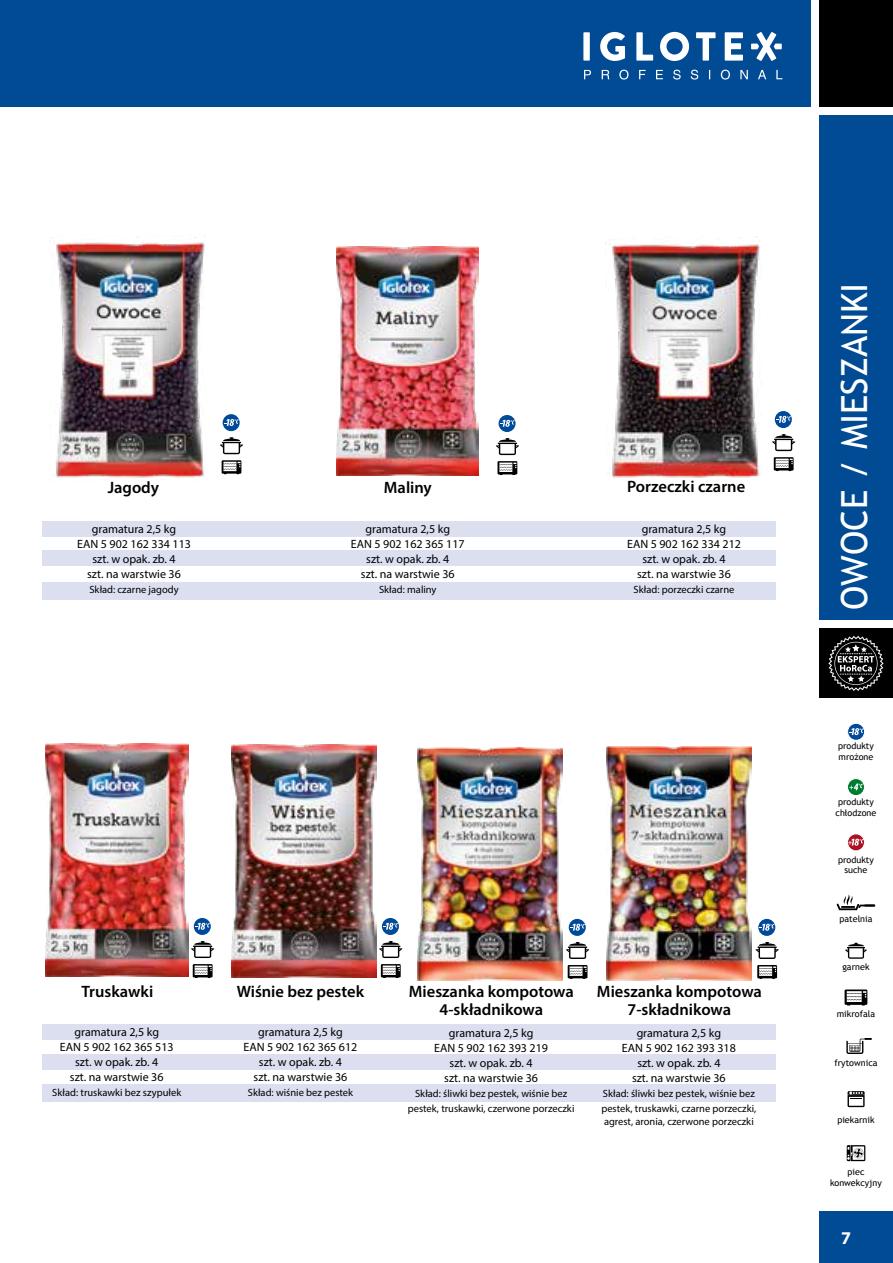
<style>
.page{position:relative;width:893px;height:1263px;background:#fff}
.page>*{position:absolute;margin:0;border:0;box-sizing:border-box;transform-origin:0 0}
.t1{font:36px "Trebuchet MS";color:#fff}
.t2{font:700 18px "Myriad Pro";color:#fff}
.t3{font:600 16.5px/18px "Myriad Pro";color:#000;text-align:center}
.t4{font:12px/15px "Myriad Pro";color:#000;text-align:center}
.t5{font:10.5px/15px "Myriad Pro";color:#000}
.t6{font:9px/10.8px "Trebuchet MS";color:#000}
</style>
<div class="page">
<div style="left:819px;top:1212px;width:74px;height:51px;background:#004b93"></div>
<div style="left:819px;top:115px;width:74px;height:505px;background:#004b93"></div>
<div style="left:819px;top:0;width:74px;height:106px;background:#000"></div>
<div style="left:819px;top:628px;width:74px;height:70px;background:#000"></div>
<svg style="left:828px;top:636px;width:56px;height:55px"></svg>
<div style="left:0;top:0;width:811px;height:106px;background:#004b93"></div>
<svg style="left:848px;top:723px;width:17px;height:17px"></svg>
<div style="left:847px;top:723px;width:18px;height:18px;border:1px solid #fff;border-radius:50%"></div>
<svg style="left:849px;top:728px;width:15px;height:7px"></svg>
<svg style="left:847px;top:778px;width:17px;height:17px"></svg>
<div style="left:847px;top:778px;width:18px;height:18px;border:1px solid #fff;border-radius:50%"></div>
<svg style="left:849px;top:783px;width:14px;height:7px"></svg>
<svg style="left:847px;top:834px;width:17px;height:17px"></svg>
<div style="left:847px;top:833px;width:18px;height:18px;border:1px solid #fff;border-radius:50%"></div>
<svg style="left:848px;top:839px;width:16px;height:7px"></svg>
<svg style="left:845px;top:989px;width:22px;height:16px"></svg>
<svg style="left:846px;top:1038px;width:26px;height:16px"></svg>
<svg style="left:847px;top:1091px;width:18px;height:16px"></svg>
<svg style="left:847px;top:1145px;width:18px;height:16px"></svg>
<svg style="left:837px;top:894px;width:38px;height:16px"></svg>
<svg style="left:845px;top:943px;width:22px;height:16px"></svg>
<img style="left:337px;top:246px;width:142px;height:229px">
<div style="left:43px;top:521px;width:733px;height:15px;background:#dbdff0"></div>
<div style="left:43px;top:551px;width:733px;height:15px;background:#dbdff0"></div>
<div style="left:43px;top:582px;width:733px;height:18px;background:#dbdff0"></div>
<svg style="left:499px;top:415px;width:17px;height:17px"></svg>
<svg style="left:500px;top:420px;width:15px;height:7px"></svg>
<div style="left:775px;top:411px;width:17px;height:17px;background:#004a9a;border-radius:50%"></div>
<svg style="left:776px;top:416px;width:15px;height:7px"></svg>
<svg style="left:496px;top:438px;width:23px;height:17px"></svg>
<svg style="left:772px;top:434px;width:23px;height:17px"></svg>
<svg style="left:497px;top:461px;width:20px;height:14px"></svg>
<svg style="left:774px;top:457px;width:20px;height:14px"></svg>
<img style="left:605px;top:241px;width:155px;height:237px">
<img style="left:56px;top:237px;width:149px;height:241px">
<div style="left:223px;top:414px;width:17px;height:17px;background:#004a9a;border-radius:50%"></div>
<svg style="left:224px;top:419px;width:15px;height:7px"></svg>
<svg style="left:220px;top:437px;width:23px;height:17px"></svg>
<svg style="left:222px;top:460px;width:19px;height:14px"></svg>
<img style="left:46px;top:743px;width:142px;height:233px">
<img style="left:231px;top:745px;width:146px;height:233px">
<div style="left:43px;top:1025px;width:733px;height:15px;background:#dbdff0"></div>
<div style="left:43px;top:1054px;width:733px;height:16px;background:#dbdff0"></div>
<div style="left:43px;top:1084px;width:733px;height:18px;background:#dbdff0"></div>
<svg style="left:194px;top:918px;width:17px;height:17px"></svg>
<svg style="left:195px;top:923px;width:15px;height:7px"></svg>
<svg style="left:382px;top:918px;width:17px;height:17px"></svg>
<svg style="left:383px;top:923px;width:15px;height:7px"></svg>
<svg style="left:191px;top:941px;width:23px;height:17px"></svg>
<svg style="left:379px;top:941px;width:23px;height:17px"></svg>
<svg style="left:193px;top:964px;width:20px;height:14px"></svg>
<svg style="left:381px;top:964px;width:20px;height:14px"></svg>
<img style="left:606px;top:747px;width:146px;height:233px">
<img style="left:417px;top:747px;width:146px;height:233px">
<svg style="left:569px;top:919px;width:17px;height:17px"></svg>
<svg style="left:570px;top:924px;width:15px;height:7px"></svg>
<svg style="left:758px;top:919px;width:17px;height:17px"></svg>
<svg style="left:759px;top:924px;width:15px;height:7px"></svg>
<svg style="left:566px;top:942px;width:23px;height:17px"></svg>
<svg style="left:756px;top:942px;width:23px;height:17px"></svg>
<svg style="left:568px;top:965px;width:19px;height:14px"></svg>
<svg style="left:757px;top:965px;width:20px;height:14px"></svg>
<svg style="left:583px;top:32px;width:199px;height:29px"></svg>
<svg style="left:584px;top:70px;width:7px;height:9px"></svg>
<svg style="left:602px;top:70px;width:7px;height:9px"></svg>
<svg style="left:619px;top:70px;width:10px;height:10px"></svg>
<svg style="left:639px;top:70px;width:7px;height:9px"></svg>
<svg style="left:656px;top:70px;width:7px;height:9px"></svg>
<svg style="left:673px;top:70px;width:8px;height:10px"></svg>
<svg style="left:691px;top:70px;width:7px;height:10px"></svg>
<svg style="left:721px;top:70px;width:9px;height:10px"></svg>
<svg style="left:740px;top:70px;width:8px;height:9px"></svg>
<svg style="left:758px;top:70px;width:8px;height:9px"></svg>
<svg style="left:776px;top:70px;width:6px;height:9px"></svg>
<h3 class="t3" style="left:108px;top:478px;width:53px">Jagody</h3>
<p class="t4" style="left:77px;top:522px;width:115px">gramatura 2,5 kg<br>EAN 5 902 162 334 113 szt. w opak. zb. 4<br>szt. na warstwie 36</p>
<p class="t5" style="left:89px;top:582px;width:91px">Skład: czarne jagody</p>
<h3 class="t3" style="left:384px;top:478px;width:49px">Maliny</h3>
<p class="t4" style="left:351px;top:522px;width:115px">gramatura 2,5 kg<br>EAN 5 902 162 365 117 szt. w opak. zb. 4<br>szt. na warstwie 36</p>
<p class="t5" style="left:379px;top:582px;width:59px">Skład: maliny</p>
<h3 class="t3" style="left:627px;top:477px;width:120px">Porzeczki czarne</h3>
<p class="t4" style="left:627px;top:521px;width:115px">gramatura 2,5 kg<br>EAN 5 902 162 334 212 szt. w opak. zb. 4<br>szt. na warstwie 36</p>
<p class="t5" style="left:633px;top:582px;width:102px">Skład: porzeczki czarne</p>
<h3 class="t3" style="left:81px;top:982px;width:73px">Truskawki</h3>
<p class="t4" style="left:60px;top:1024px;width:115px">gramatura 2,5 kg<br>EAN 5 902 162 365 513 szt. w opak. zb. 4<br>szt. na warstwie 36</p>
<p class="t5" style="left:52px;top:1085px;width:130px">Skład: truskawki bez szypułek</p>
<h3 class="t3" style="left:237px;top:982px;width:129px">Wiśnie bez pestek</h3>
<p class="t4" style="left:244px;top:1024px;width:115px">gramatura 2,5 kg<br>EAN 5 902 162 365 612 szt. w opak. zb. 4<br>szt. na warstwie 36</p>
<p class="t5" style="left:248px;top:1085px;width:107px">Skład: wiśnie bez pestek</p>
<h3 class="t3" style="left:409px;top:982px;width:167px">Mieszanka kompotowa<br>4-składnikowa</h3>
<p class="t4" style="left:434px;top:1025px;width:115px">gramatura 2,5 kg<br>EAN 5 902 162 393 219 szt. w opak. zb. 4<br>szt. na warstwie 36</p>
<p class="t5" style="left:408px;top:1086px;width:168px;text-align:center">Skład: śliwki bez pestek, wiśnie bez pestek, truskawki, czerwone porzeczki</p>
<h3 class="t3" style="left:597px;top:982px;width:167px">Mieszanka kompotowa<br>7-składnikowa</h3>
<p class="t4" style="left:622px;top:1025px;width:115px">gramatura 2,5 kg<br>EAN 5 902 162 393 318 szt. w opak. zb. 4<br>szt. na warstwie 36</p>
<p class="t5" style="left:601px;top:1086px;width:157px">Skład: śliwki bez pestek, wiśnie bez pestek, truskawki, czarne porzeczki,</p>
<p class="t5" style="left:604px;top:1114px;width:151px">agrest, aronia, czerwone porzeczki</p>
<h1 class="t1" style="left:833px;top:610px;width:329px;rotate:-90deg">OWOCE / MIESZANKI</h1>
<p class="t6" style="left:838px;top:740px;width:37px">produkty mrożone</p>
<p class="t6" style="left:836px;top:796px;width:42px">produkty chłodzone</p>
<p class="t6" style="left:838px;top:854px;width:37px;text-align:center">produkty suche</p>
<p class="t6" style="left:839px;top:914px;width:35px">patelnia</p>
<p class="t6" style="left:842px;top:961px;width:29px">garnek</p>
<p class="t6" style="left:837px;top:1008px;width:40px">mikrofala</p>
<p class="t6" style="left:834px;top:1057px;width:45px">frytownica</p>
<p class="t6" style="left:837px;top:1114px;width:39px">piekarnik</p>
<p class="t6" style="left:830px;top:1166px;width:53px;text-align:center">piec konwekcyjny</p>
<h2 class="t2" style="left:841px;top:1226px;width:11px">7</h2>
</div>
